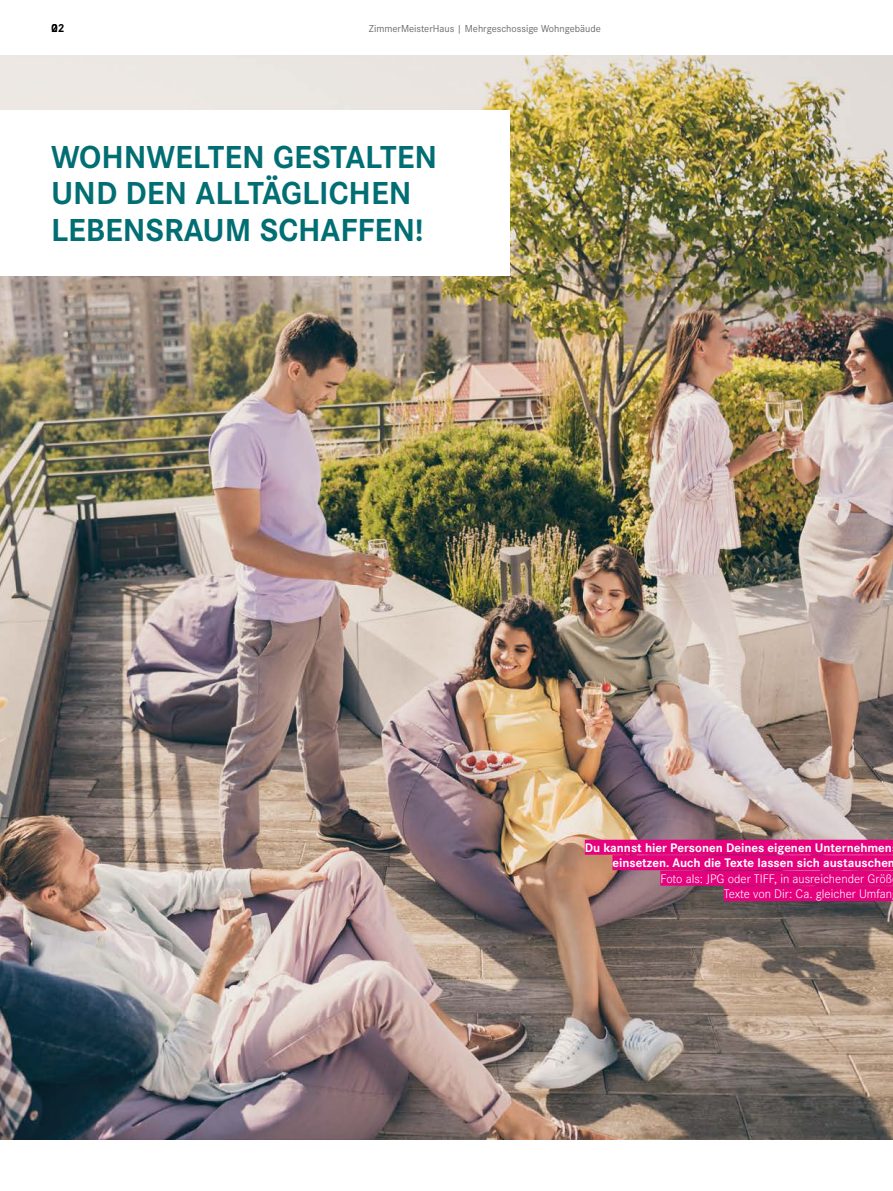
<style>
.page{position:relative;width:893px;height:1191px;background:#fff}
.page>*{position:absolute;margin:0;border:0;box-sizing:border-box;transform-origin:0 0}
.t1{font:700 33px/36.8px "Corporate S";color:#006e73}
.t2{font:700 12.9px/15.5px "Corporate S";color:#fff;text-align:right}
.t3{font:300 12.9px/15.5px "Corporate S";color:#fff;text-align:right}
.t4{font:700 12px "Corporate S";color:#000}
.t5{font:10.5px "Corporate S";color:#6b6b6a}
</style>
<div class="page">
<img style="left:0;top:55px;width:893px;height:1084px">
<div style="left:0;top:110px;width:509px;height:166px;background:#fff"></div>
<div style="left:585px;top:839px;width:308px;height:15px;background:#e6007d"></div>
<div style="left:612px;top:855px;width:281px;height:15px;background:#e6007d"></div>
<div style="left:660px;top:870px;width:233px;height:15px;background:#e6007d"></div>
<div style="left:724px;top:886px;width:169px;height:15px;background:#e6007d"></div>
<p class="t4" style="left:51px;top:19px;width:15px">02</p>
<p class="t4" style="left:51px;top:19px;width:8px">2</p>
<p class="t5" style="left:369px;top:22px;width:233px">ZimmerMeisterHaus | Mehrgeschossige Wohngebäude</p>
<h1 class="t1" style="left:51px;top:137px;width:388px">WOHNWELTEN GESTALTEN<br>UND DEN ALLTÄGLICHEN<br>LEBENSRAUM SCHAFFEN!</h1>
<p class="t2" style="left:585px;top:839px;width:312px">Du kannst hier Personen Deines eigenen Unternehmen einsetzen. Auch die Texte lassen sich austauschen</p>
<p class="t3" style="left:660px;top:870px;width:233px">Foto als: JPG oder TIFF, in ausreichender Größ<br>Texte von Dir: Ca. gleicher Umfan</p>
</div>
